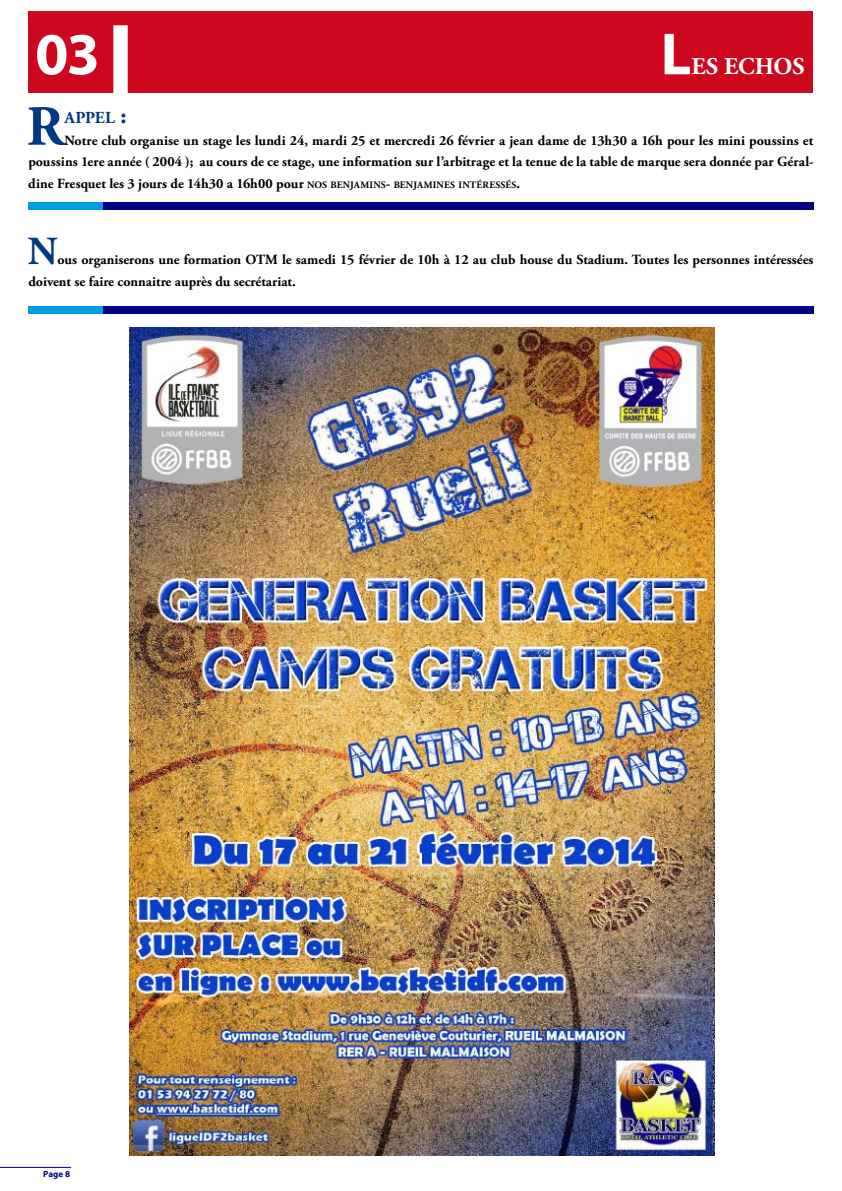
<style>
.page{position:relative;width:842px;height:1191px;background:#fff}
.page>*{position:absolute;margin:0;border:0;box-sizing:border-box;transform-origin:0 0}
.t1{font:700 60px "Myriad Pro";color:#fff}
.t2{font:700 56.8px "Adobe Garamond Pro";color:#003882}
.t3{font:700 39.7px "Adobe Garamond Pro";color:#003882}
.t4{font:700 24px "Adobe Garamond Pro";color:#fff}
.t5{font:700 16.8px "Adobe Garamond Pro";color:#003882}
.t6{font:700 14px/21.7px "Adobe Garamond Pro";color:#000;text-align:justify}
.t7{font:700 9px "Myriad Pro";color:#000080}
.s1{font-size:24px}
.s2{font-size:9.8px}
.s3{font-style:inherit}
</style>
<div class="page">
<hr style="left:0;top:1166px;width:71px;height:1px;background:#000080">
<div style="left:28px;top:12px;width:785px;height:81px;background:#cd071e"></div>
<div style="left:113px;top:25px;width:15px;height:68px;border:8px solid #fff"></div>
<img style="left:129px;top:327px;width:585px;height:828px">
<div style="left:28px;top:202px;width:786px;height:8px;background:#000080"></div>
<div style="left:28px;top:202px;width:75px;height:8px;background:#009ee0"></div>
<div style="left:28px;top:306px;width:786px;height:8px;background:#000080"></div>
<div style="left:28px;top:306px;width:75px;height:8px;background:#009ee0"></div>
<h1 class="t1" style="left:35px;top:15px;width:95px">03 |</h1>
<h1 class="t1" style="left:661px;top:15px;width:32px">L</h1>
<h3 class="t4" style="left:691px;top:53px;width:115px">ES ECHOS</h3>
<h2 class="t2" style="left:27px;top:94px;width:39px">R</h2>
<p class="t5" style="left:64px;top:108px;width:64px">APPEL <span class="s1">:</span></p>
<p class="t6" style="left:28px;top:130px;width:787px;text-indent:36px">Notre club organise un stage les lundi 24, mardi 25 et mercredi 26 février a jean dame de 13h30 a 16h pour les mini poussins et poussins 1ere année ( 2004 ); au cours de ce stage, une information sur l’arbitrage et la tenue de la table de marque sera donnée par Géral&shy;dine Fresquet les 3 jours de 14h30 a 16h00 pour <span class="s2">NOS BENJAMINS</span><span class="s3">-</span> <span class="s2">BENJAMINES INTÉRESSÉS</span><span class="s3">.</span></p>
<h3 class="t3" style="left:28px;top:228px;width:31px">N</h3>
<p class="t6" style="left:28px;top:249px;width:787px;text-indent:29px">ous organiserons une formation OTM le samedi 15 février de 10h à 12 au club house du Stadium. Toutes les personnes intéressées doivent se faire connaitre auprès du secrétariat.</p>
<p class="t7" style="left:43px;top:1168px;width:28px">page 8</p>
</div>
